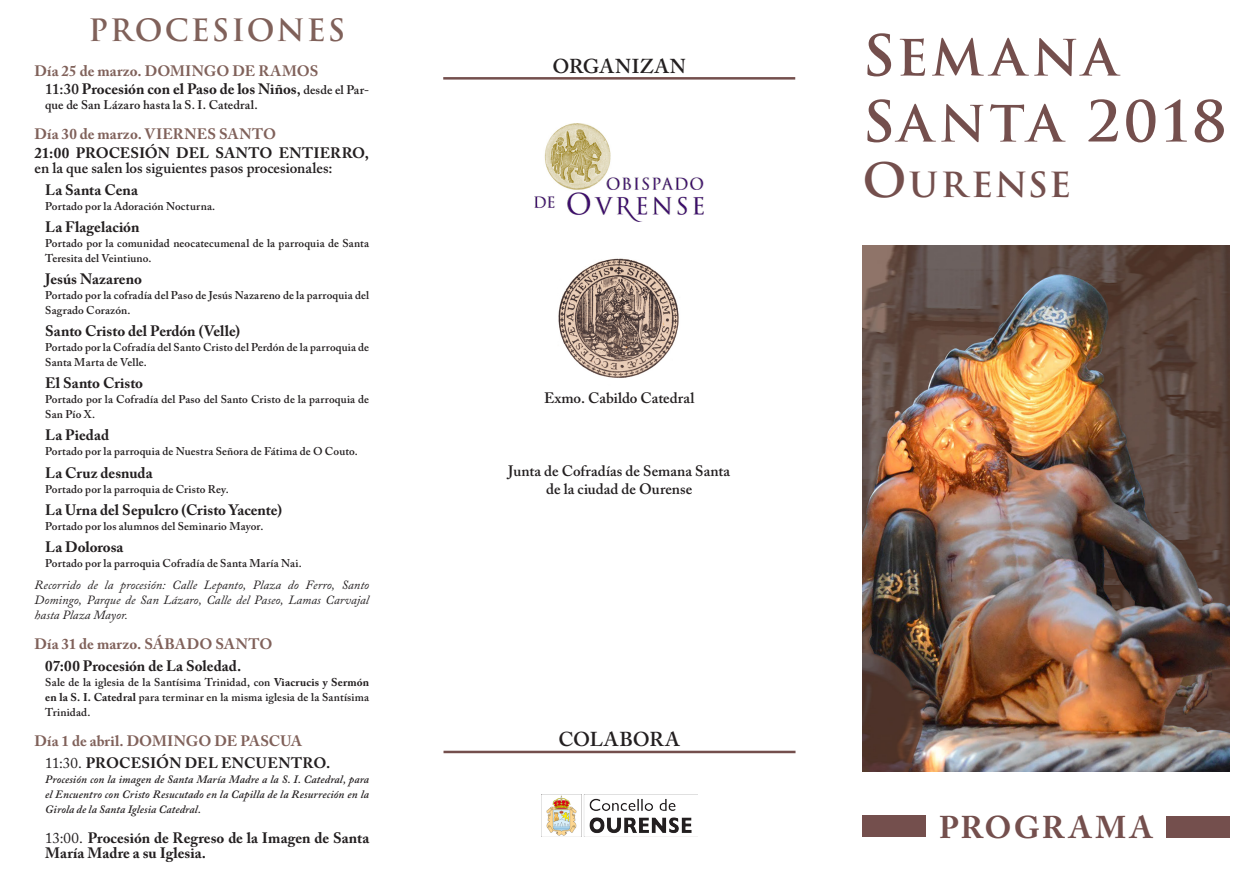
<style>
.page{position:relative;width:1251px;height:886px;background:#fff}
.page>*{position:absolute;margin:0;border:0;box-sizing:border-box;transform-origin:0 0}
.Coletilla{font:700 55px "Trajan Pro";color:#744f4d}
.Coletilla-2{font:700 48.75px "Trajan Pro";letter-spacing:.085em;color:#744f4d}
.Coletilla-3{font:700 33.75px "Trajan Pro";letter-spacing:.045em;color:#744f4d}
.Coletilla-4{font:700 31.25px "Adobe Caslon Pro";letter-spacing:.065em;color:#744f4d}
.Nombre_de_empresa_1{font:700 30px "Trajan Pro";letter-spacing:.07em;color:#80615a}
.Coletilla-5{font:600 20px "Adobe Caslon Pro";letter-spacing:.015em;color:#231f20}
.Coletilla-6{font:600 20px "Adobe Caslon Pro";letter-spacing:-.005em;color:#231f20}
.Coletilla-7{font:700 15px/15px "Adobe Caslon Pro";color:#231f20}
.Coletilla-8{font:600 15px/15px "Adobe Caslon Pro";color:#231f20}
.Coletilla-9{font:700 15px "Adobe Caslon Pro";letter-spacing:.005em;color:#80615a}
.Coletilla-10{font:italic 12.5px/15px "Adobe Caslon Pro";letter-spacing:.005em;color:#231f20;text-align:justify}
.Coletilla-11{font:600 12.5px "Adobe Caslon Pro";letter-spacing:.015em;color:#231f20}
.Coletilla-12{font:600 11.25px/15px "Adobe Caslon Pro";letter-spacing:.015em;color:#231f20}
.Coletilla-13{font:italic 600 11.25px/15px "Adobe Caslon Pro";letter-spacing:.015em;color:#231f20;text-align:justify}
.s1{font-weight:600}
.s2{font-weight:600;font-size:12.5px}
.s3{font-weight:700}
.s4{font-weight:400}
.s5{font-size:55px}
.s6{font-size:48.75px}
.s7{font-size:46.25px}
</style>
<div class="page">
<img style="left:535px;top:123px;width:169px;height:98px">
<img style="left:558px;top:258px;width:121px;height:120px">
<hr style="left:443px;top:77px;width:352px;height:3px;background:#744f4d">
<hr style="left:443px;top:751px;width:352px;height:2px;background:#744f4d">
<img style="left:546px;top:795px;width:146px;height:41px">
<img style="left:862px;top:245px;width:367px;height:527px">
<div style="left:1166px;top:816px;width:63px;height:21px;background:#744f4d"></div>
<div style="left:862px;top:815px;width:64px;height:22px;background:#744f4d"></div>
<p class="Nombre_de_empresa_1" style="left:88px;top:12px;width:258px">PROCESIONES</p>
<p class="Coletilla-9" style="left:35px;top:62px;width:285px">Día 25 de marzo. DOMINGO DE RAMOS</p>
<p class="Coletilla-7" style="left:45px;top:82px;width:325px"><span class="s1">11:30</span> Procesión con el Paso de los Niños<span class="s1">,</span> <span class="s2">desde el Par-</span></p>
<p class="Coletilla-11" style="left:45px;top:98px;width:214px">que de San Lázaro hasta la S. I. Catedral.</p>
<p class="Coletilla-9" style="left:35px;top:125px;width:243px">Día 30 de marzo. VIERNES SANTO</p>
<p class="Coletilla-8" style="left:35px;top:145px;width:336px"><span class="s3">21:00 PROCESIÓN DEL SANTO ENTIERRO, </span>en la que salen los siguientes pasos procesionales:</p>
<p class="Coletilla-7" style="left:45px;top:182px;width:94px">La Santa Cena</p>
<p class="Coletilla-12" style="left:45px;top:199px;width:172px">Portado por la Adoración Nocturna.</p>
<p class="Coletilla-7" style="left:45px;top:219px;width:96px">La Flagelación</p>
<p class="Coletilla-12" style="left:45px;top:236px;width:325px">Portado por la comunidad neocatecumenal de la parroquia de Santa<br>Teresita del Veintiuno.</p>
<p class="Coletilla-7" style="left:45px;top:271px;width:98px">Jesús Nazareno</p>
<p class="Coletilla-12" style="left:45px;top:288px;width:325px">Portado por la cofradía del Paso de Jesús Nazareno de la parroquia del<br>Sagrado Corazón.</p>
<p class="Coletilla-7" style="left:45px;top:324px;width:196px">Santo Cristo del Perdón (Velle)</p>
<p class="Coletilla-12" style="left:45px;top:340px;width:325px">Portado por la Cofradía del Santo Cristo del Perdón de la parroquia de<br>Santa Marta de Velle.</p>
<p class="Coletilla-7" style="left:45px;top:376px;width:99px">El Santo Cristo</p>
<p class="Coletilla-12" style="left:45px;top:392px;width:325px">Portado por la Cofradía del Paso del Santo Cristo de la parroquia de<br>San Pío X.</p>
<p class="Coletilla-7" style="left:45px;top:428px;width:65px">La Piedad</p>
<p class="Coletilla-12" style="left:45px;top:444px;width:314px">Portado por la parroquia de Nuestra Señora de Fátima de O Couto.</p>
<p class="Coletilla-7" style="left:45px;top:465px;width:109px">La Cruz desnuda</p>
<p class="Coletilla-12" style="left:45px;top:481px;width:185px">Portado por la parroquia de Cristo Rey.</p>
<p class="Coletilla-7" style="left:45px;top:502px;width:238px">La Urna del Sepulcro (Cristo Yacente)</p>
<p class="Coletilla-12" style="left:45px;top:518px;width:220px">Portado por los alumnos del Seminario Mayor.</p>
<p class="Coletilla-7" style="left:45px;top:539px;width:80px">La Dolorosa</p>
<p class="Coletilla-12" style="left:45px;top:555px;width:258px">Portado por la parroquia Cofradía de Santa María Nai.</p>
<p class="Coletilla-10" style="left:35px;top:577px;width:336px">Recorrido de la procesión: Calle Lepanto, Plaza do Ferro, Santo Domingo, Parque de San Lázaro, Calle del Paseo, Lamas Carvajal hasta Plaza Mayor.</p>
<p class="Coletilla-9" style="left:35px;top:635px;width:239px">Día 31 de marzo. SÁBADO SANTO</p>
<p class="Coletilla-7" style="left:45px;top:658px;width:198px">07:00 Procesión de La Soledad.</p>
<p class="Coletilla-12" style="left:45px;top:674px;width:325px;text-align:justify">Sale de la iglesia de la Santísima Trinidad, con <span class="s3">Viacrucis y Sermón en la S. I. Catedral</span> para terminar en la misma iglesia de la Santísima Trinidad.</p>
<p class="Coletilla-9" style="left:35px;top:732px;width:269px">Día 1 de abril. DOMINGO DE PASCUA</p>
<p class="Coletilla-7" style="left:45px;top:755px;width:287px"><span class="s4">11:30.</span> PROCESIÓN DEL ENCUENTRO.</p>
<p class="Coletilla-13" style="left:45px;top:772px;width:325px">Procesión con la imagen de Santa María Madre a la S. I. Catedral, para el Encuentro con Cristo Resucutado en la Capilla de la Resurreción en la Girola de la Santa Iglesia Catedral.</p>
<p class="Coletilla-7" style="left:45px;top:830px;width:325px"><span class="s4">13:00.</span> Procesión de Regreso de la Imagen de Santa<br>María Madre a su Iglesia.</p>
<p class="Coletilla-5" style="left:552px;top:54px;width:135px">ORGANIZAN</p>
<p class="Coletilla-8" style="left:544px;top:390px;width:152px">Exmo. Cabildo Catedral</p>
<p class="Coletilla-8" style="left:508px;top:463px;width:223px">Junta de Cofradías de Semana Santa</p>
<p class="Coletilla-8" style="left:546px;top:481px;width:148px">de la ciudad de Ourense</p>
<p class="Coletilla-6" style="left:558px;top:727px;width:123px">COLABORA</p>
<p class="Coletilla-2" style="left:862px;top:27px;width:257px"><span class="s5">S</span>EMANA</p>
<p class="Coletilla" style="left:862px;top:87px;width:365px">S<span class="s6">ANTA</span> 2018</p>
<p class="Coletilla-3" style="left:862px;top:164px;width:210px"><span class="s7">O</span>URENSE</p>
<p class="Coletilla-4" style="left:939px;top:808px;width:215px">PROGRAMA</p>
</div>
